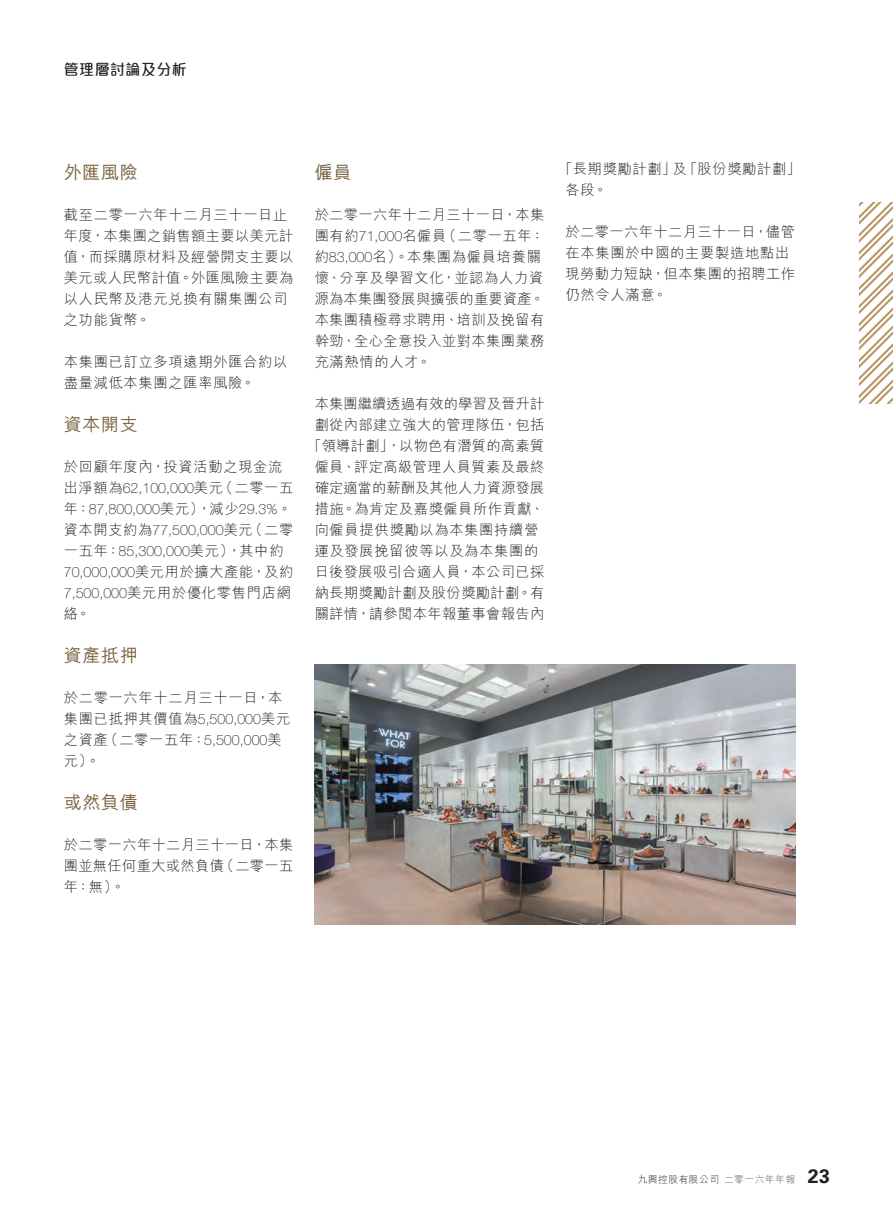
<style>
.page{position:relative;width:893px;height:1212px;background:#fff}
.page>*{position:absolute;margin:0;border:0;box-sizing:border-box;transform-origin:0 0}
.t1{font:18px "M Hei HK Medium B5 pc H";letter-spacing:.04em;color:#796440}
.t2{font:15px "M Elle HK Medium B5 pc H";letter-spacing:.03em;color:#231f20}
.t3{font:14.25px/21px "M Hei HK Light B5 pc H";letter-spacing:.03em;color:#231f20}
.t4{font:14.25px/21px "M Hei HK Light B5 pc H";letter-spacing:.05em;color:#231f20}
.t5{font:100 14.25px "Helvetica Neue LT Std";color:#231f20}
.t6{font:9.75px "M Hei HK Light B5 pc H";letter-spacing:.05em;color:#231f20}
.s1{font-family:"Helvetica Neue LT Std";font-weight:100}
.s2{font-family:"M Hei HK Light B5 pc H";font-weight:400}
.s3{color:#57585a}
.s4{font-family:"Univers LT Std";font-weight:700;font-size:19.5px}
</style>
<div class="page">
<svg style="left:859px;top:202px;width:34px;height:202px"></svg>
<img style="left:315px;top:664px;width:480px;height:261px">
<p class="t2" style="left:64px;top:64px;width:125px">管理層討論及分析</p>
<p class="t1" style="left:64px;top:166px;width:76px">外匯風險</p>
<p class="t3" style="left:64px;top:206px;width:231px">截至二零一六年十二月三十一日止年度，本集團之銷售額主要以美元計值，而採購原材料及經營開支主要以美元或人民幣計值。外匯風險主要為以人民幣及港元兌換有關集團公司之功能貨幣。</p>
<p class="t4" style="left:64px;top:353px;width:225px">本集團已訂立多項遠期外匯合約以盡量減低本集團之匯率風險。</p>
<p class="t1" style="left:64px;top:418px;width:76px">資本開支</p>
<p class="t4" style="left:64px;top:458px;width:231px">於回顧年度內，投資活動之現金流出淨額為<span class="s1">62,100,000</span>美元（二零一五</p>
<p class="t5" style="left:64px;top:503px;width:230px"><span class="s2">年：</span>87,800,000<span class="s2">美元），減少</span>29.3%<span class="s2">。</span></p>
<p class="t3" style="left:64px;top:521px;width:231px">資本開支約為<span class="s1">77,500,000</span>美元（二零一五年：<span class="s1">85,300,000</span>美元），其中約<br><span class="s1">70,000,000</span>美元用於擴大產能，及約<br><span class="s1">7,500,000</span>美元用於優化零售門店網絡。</p>
<p class="t1" style="left:64px;top:649px;width:76px">資產抵押</p>
<p class="t4" style="left:64px;top:689px;width:228px">於二零一六年十二月三十一日，本集團已抵押其價值為<span class="s1">5,500,000</span>美元之資產（二零一五年：<span class="s1">5,500,000</span>美元）。</p>
<p class="t1" style="left:64px;top:796px;width:76px">或然負債</p>
<p class="t3" style="left:64px;top:836px;width:231px;text-align:justify">於二零一六年十二月三十一日，本集團並無任何重大或然負債（二零一五年：無）。</p>
<p class="t1" style="left:315px;top:166px;width:38px">僱員</p>
<p class="t3" style="left:315px;top:206px;width:231px">於二零一六年十二月三十一日，本集團有約<span class="s1">71,000</span>名僱員（二零一五年：約<span class="s1">83,000</span>名）。本集團為僱員培養關懷、分享及學習文化，並認為人力資源為本集團發展與擴張的重要資產。本集團積極尋求聘用、培訓及挽留有幹勁、全心全意投入並對本集團業務充滿熱情的人才。</p>
<p class="t3" style="left:308px;top:395px;width:238px;text-align:center">本集團繼續透過有效的學習及晉升計劃從內部建立強大的管理隊伍，包括「領導計劃」，以物色有潛質的高素質僱員、評定高級管理人員質素及最終確定適當的薪酬及其他人力資源發展措施。為肯定及嘉獎僱員所作貢獻、向僱員提供獎勵以為本集團持續營運及發展挽留彼等以及為本集團的日後發展吸引合適人員，本公司已採納長期獎勵計劃及股份獎勵計劃。有關詳情，請參閱本年報董事會報告內</p>
<p class="t4" style="left:566px;top:160px;width:237px;text-indent:-7px">「長期獎勵計劃」及「股份獎勵計劃」各段。</p>
<p class="t3" style="left:566px;top:223px;width:231px">於二零一六年十二月三十一日，儘管在本集團於中國的主要製造地點出現勞動力短缺，但本集團的招聘工作仍然令人滿意。</p>
<p class="t6" style="left:638px;top:1176px;width:194px">九興控股有限公司<span class="s3">二零一六年年報</span> <span class="s4">23</span></p>
</div>
